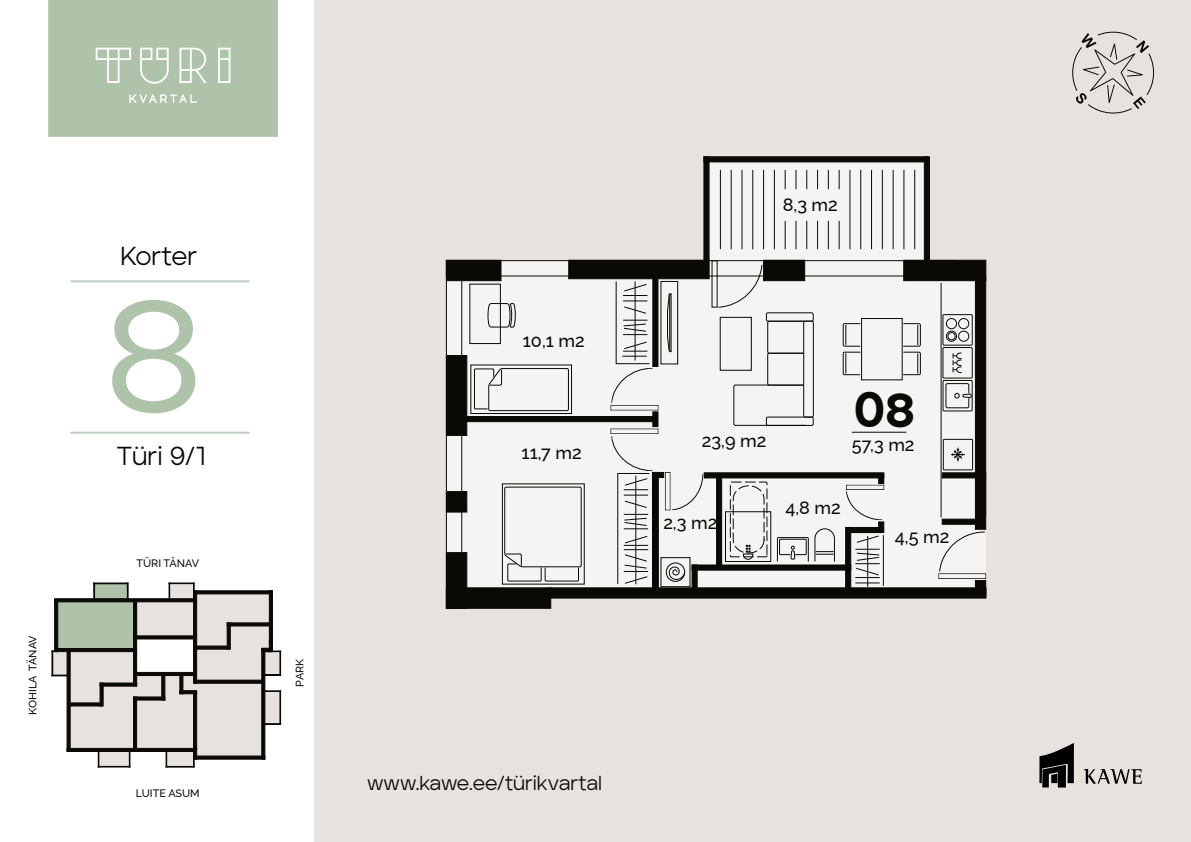
<style>
.page{position:relative;width:1191px;height:842px;background:#fff}
.page>*{position:absolute;margin:0;border:0;box-sizing:border-box;transform-origin:0 0}
.t1{font:500 158px "Aventa";color:#afc3aa}
.t2{font:900 48px "Aventa";color:#0a0905}
.t3{font:25.9px "Aventa";letter-spacing:-.01em;color:#0a0905}
.t4{font:20.1px "Aventa";color:#0a0905}
.t5{font:500 18px "Raleway";color:#0a0905}
.t6{font:500 10.8px "Raleway";color:#0a0905}
</style>
<div class="page">
<div style="left:48px;top:0;width:230px;height:137px;background:#afc3aa"></div>
<svg style="left:129px;top:94px;width:68px;height:9px"></svg>
<svg style="left:179px;top:48px;width:28px;height:35px"></svg>
<svg style="left:96px;top:48px;width:35px;height:35px"></svg>
<svg style="left:140px;top:48px;width:29px;height:36px"></svg>
<svg style="left:218px;top:48px;width:12px;height:35px"></svg>
<svg style="left:70px;top:280px;width:180px;height:3px"></svg>
<svg style="left:70px;top:431px;width:180px;height:3px"></svg>
<div style="left:314px;top:0;width:877px;height:842px;background:#e8e2df"></div>
<svg style="left:1072px;top:31px;width:83px;height:83px"></svg>
<svg style="left:1083px;top:769px;width:58px;height:15px"></svg>
<svg style="left:1039px;top:743px;width:35px;height:44px"></svg>
<svg style="left:52px;top:583px;width:229px;height:184px"></svg>
<svg style="left:446px;top:162px;width:539px;height:426px;fill:#f6f4f2"></svg>
<svg style="left:504px;top:487px;width:77px;height:94px;background:#eae8e6"></svg>
<svg style="left:474px;top:368px;width:95px;height:43px;background:#e2e0de"></svg>
<div style="left:470px;top:365px;width:102px;height:49px;border:1px solid #0a0905"></div>
<svg style="left:488px;top:303px;width:28px;height:24px"></svg>
<div style="left:661px;top:557px;width:29px;height:30px;border:1px solid #0a0905"></div>
<svg style="left:666px;top:562px;width:19px;height:20px"></svg>
<svg style="left:814px;top:528px;width:21px;height:34px"></svg>
<svg style="left:720px;top:169px;width:1px;height:81px"></svg>
<svg style="left:731px;top:169px;width:1px;height:81px"></svg>
<svg style="left:741px;top:169px;width:1px;height:81px"></svg>
<svg style="left:752px;top:169px;width:1px;height:81px"></svg>
<svg style="left:763px;top:169px;width:1px;height:81px"></svg>
<svg style="left:774px;top:169px;width:1px;height:81px"></svg>
<svg style="left:784px;top:169px;width:1px;height:81px"></svg>
<svg style="left:795px;top:169px;width:1px;height:81px"></svg>
<svg style="left:806px;top:169px;width:1px;height:81px"></svg>
<svg style="left:817px;top:169px;width:1px;height:81px"></svg>
<svg style="left:828px;top:169px;width:1px;height:81px"></svg>
<svg style="left:838px;top:169px;width:1px;height:81px"></svg>
<svg style="left:849px;top:169px;width:1px;height:81px"></svg>
<svg style="left:860px;top:169px;width:1px;height:81px"></svg>
<svg style="left:871px;top:169px;width:1px;height:81px"></svg>
<svg style="left:882px;top:169px;width:1px;height:81px"></svg>
<svg style="left:892px;top:169px;width:1px;height:81px"></svg>
<svg style="left:903px;top:169px;width:1px;height:81px"></svg>
<svg style="left:914px;top:169px;width:1px;height:81px"></svg>
<svg style="left:777px;top:537px;width:31px;height:25px"></svg>
<div style="left:725px;top:511px;width:46px;height:51px;border:1px solid #0a0905"></div>
<svg style="left:730px;top:482px;width:37px;height:78px;background:#dad8d6"></svg>
<div style="left:861px;top:318px;width:41px;height:62px;border:1px solid #0a0905"></div>
<svg style="left:902px;top:323px;width:18px;height:52px"></svg>
<svg style="left:842px;top:323px;width:18px;height:52px"></svg>
<svg style="left:855px;top:535px;width:29px;height:52px;background:#c9c7c5"></svg>
<div style="left:669px;top:294px;width:2px;height:58px;border:1px solid #0a0905"></div>
<svg style="left:667px;top:293px;width:2px;height:58px"></svg>
<div style="left:661px;top:281px;width:17px;height:83px;border:1px solid #0a0905"></div>
<svg style="left:940px;top:283px;width:33px;height:235px;background:#d2d0ce"></svg>
<div style="left:780px;top:189px;width:64px;height:32px;background:#f6f4f2"></div>
<svg style="left:851px;top:432px;width:55px;height:1px"></svg>
<div style="left:846px;top:485px;width:38px;height:5px;border:1px solid #0a0905"></div>
<svg style="left:846px;top:491px;width:36px;height:29px"></svg>
<svg style="left:672px;top:474px;width:31px;height:36px"></svg>
<div style="left:938px;top:573px;width:48px;height:6px;border:1px solid #0a0905"></div>
<div style="left:939px;top:531px;width:46px;height:41px;background:#f6f4f2"></div>
<svg style="left:611px;top:281px;width:42px;height:122px;background:#dedcda"></svg>
<svg style="left:611px;top:436px;width:42px;height:149px;background:#dcdbd8"></svg>
<div style="left:446px;top:260px;width:513px;height:16px;border:1px solid #0a0905"></div>
<div style="left:446px;top:260px;width:16px;height:349px;border:1px solid #0a0905"></div>
<svg style="left:718px;top:264px;width:95px;height:162px;background:#e7e5e3"></svg>
<div style="left:653px;top:275px;width:5px;height:91px;background:#0a0905"></div>
<div style="left:652px;top:275px;width:6px;height:92px;border:1px solid #0a0905"></div>
<div style="left:652px;top:472px;width:6px;height:118px;background:#0a0905"></div>
<div style="left:716px;top:476px;width:5px;height:90px;background:#0a0905"></div>
<div style="left:716px;top:476px;width:6px;height:90px;border:1px solid #0a0905"></div>
<div style="left:653px;top:412px;width:5px;height:15px;background:#0a0905"></div>
<div style="left:652px;top:412px;width:6px;height:15px;border:1px solid #0a0905"></div>
<div style="left:460px;top:416px;width:194px;height:6px;background:#0a0905"></div>
<div style="left:460px;top:416px;width:194px;height:6px;border:1px solid #0a0905"></div>
<div style="left:652px;top:472px;width:11px;height:6px;background:#0a0905"></div>
<div style="left:652px;top:472px;width:12px;height:6px;border:1px solid #0a0905"></div>
<div style="left:942px;top:473px;width:43px;height:5px;background:#0a0905"></div>
<div style="left:704px;top:473px;width:179px;height:5px;background:#0a0905"></div>
<div style="left:942px;top:519px;width:41px;height:5px;background:#0a0905"></div>
<div style="left:942px;top:519px;width:41px;height:5px;border:1px solid #0a0905"></div>
<div style="left:845px;top:527px;width:5px;height:61px;background:#0a0905"></div>
<div style="left:845px;top:527px;width:6px;height:62px;border:1px solid #0a0905"></div>
<div style="left:878px;top:522px;width:5px;height:10px;background:#0a0905"></div>
<div style="left:878px;top:522px;width:6px;height:11px;border:1px solid #0a0905"></div>
<div style="left:878px;top:474px;width:5px;height:10px;background:#0a0905"></div>
<div style="left:878px;top:474px;width:6px;height:10px;border:1px solid #0a0905"></div>
<div style="left:692px;top:565px;width:5px;height:23px;background:#0a0905"></div>
<div style="left:692px;top:565px;width:158px;height:5px;background:#0a0905"></div>
<div style="left:847px;top:527px;width:36px;height:6px;background:#0a0905"></div>
<div style="left:903px;top:260px;width:82px;height:21px;background:#0a0905"></div>
<div style="left:903px;top:260px;width:83px;height:21px;border:1px solid #0a0905"></div>
<div style="left:763px;top:260px;width:41px;height:21px;background:#0a0905"></div>
<div style="left:763px;top:260px;width:42px;height:21px;border:1px solid #0a0905"></div>
<div style="left:569px;top:260px;width:140px;height:19px;background:#0a0905"></div>
<div style="left:568px;top:260px;width:141px;height:19px;border:1px solid #0a0905"></div>
<div style="left:446px;top:260px;width:55px;height:21px;background:#0a0905"></div>
<div style="left:446px;top:260px;width:55px;height:21px;border:1px solid #0a0905"></div>
<div style="left:549px;top:588px;width:437px;height:10px;background:#0a0905"></div>
<div style="left:446px;top:355px;width:21px;height:80px;background:#0a0905"></div>
<div style="left:446px;top:355px;width:21px;height:81px;border:1px solid #0a0905"></div>
<div style="left:446px;top:492px;width:21px;height:20px;background:#0a0905"></div>
<div style="left:446px;top:491px;width:21px;height:21px;border:1px solid #0a0905"></div>
<div style="left:446px;top:553px;width:21px;height:55px;background:#0a0905"></div>
<div style="left:446px;top:552px;width:21px;height:56px;border:1px solid #0a0905"></div>
<div style="left:446px;top:588px;width:105px;height:20px;background:#0a0905"></div>
<div style="left:924px;top:157px;width:5px;height:104px;background:#0a0905"></div>
<div style="left:924px;top:157px;width:5px;height:104px;border:1px solid #0a0905"></div>
<div style="left:704px;top:157px;width:5px;height:104px;background:#0a0905"></div>
<div style="left:703px;top:157px;width:6px;height:104px;border:1px solid #0a0905"></div>
<div style="left:704px;top:157px;width:223px;height:5px;background:#0a0905"></div>
<div style="left:975px;top:580px;width:10px;height:16px;background:#0a0905"></div>
<div style="left:975px;top:276px;width:10px;height:253px;background:#0a0905"></div>
<div style="left:975px;top:276px;width:11px;height:253px;border:1px solid #0a0905"></div>
<p class="t6" style="left:24px;top:715px;width:81px;rotate:-90deg">KOH AL I ÄT NAV</p>
<h3 class="t3" style="left:120px;top:240px;width:78px">Korter</h3>
<h1 class="t1" style="left:105px;top:260px;width:99px">8</h1>
<h3 class="t3" style="left:116px;top:440px;width:90px">Türi 9/1</h3>
<p class="t6" style="left:136px;top:555px;width:64px">TÜRI TÄNAV</p>
<p class="t6" style="left:136px;top:785px;width:65px">LUITE ASUM</p>
<p class="t6" style="left:291px;top:686px;width:29px;rotate:-90deg">AP RK</p>
<p class="t5" style="left:523px;top:326px;width:63px">10,1 m2</p>
<p class="t5" style="left:521px;top:438px;width:62px">11,7 m2</p>
<p class="t5" style="left:783px;top:190px;width:57px">8,3 m2</p>
<h2 class="t2" style="left:854px;top:380px;width:62px">08</h2>
<p class="t5" style="left:702px;top:427px;width:66px">23,9 m2</p>
<p class="t5" style="left:852px;top:430px;width:64px">57,3 m2</p>
<p class="t5" style="left:663px;top:509px;width:55px">2,3 m2</p>
<p class="t5" style="left:785px;top:494px;width:57px">4,8 m2</p>
<p class="t5" style="left:894px;top:523px;width:56px">4,5 m2</p>
<p class="t4" style="left:367px;top:770px;width:236px">www.kawe.ee/türikvartal</p>
</div>
